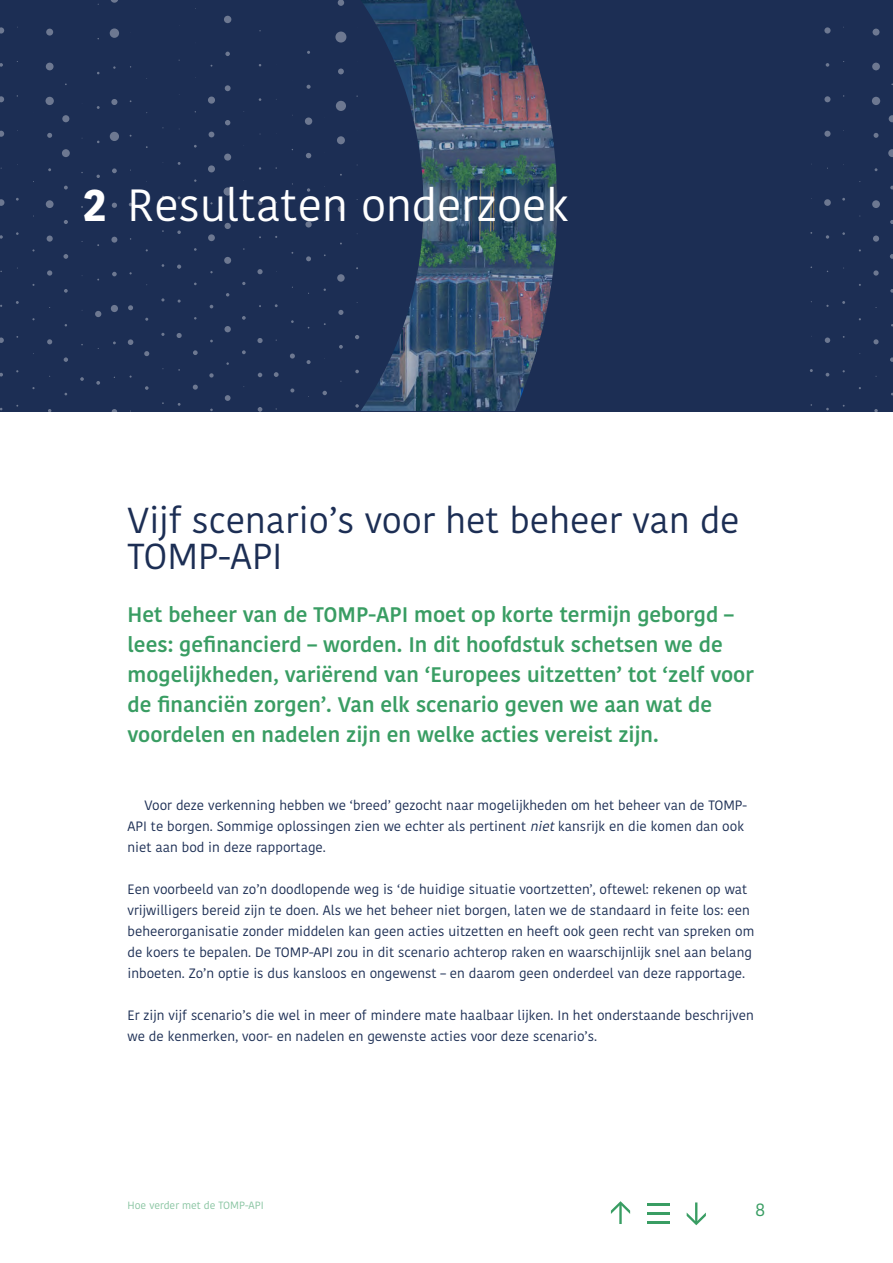
<style>
.page{position:relative;width:893px;height:1263px;background:#fff}
.page>*{position:absolute;margin:0;border:0;box-sizing:border-box;transform-origin:0 0}
.t1{font:45px "Kohinoor Bangla";color:#fff}
.t2{font:700 45px "Kohinoor Bangla";color:#fff}
.t3{font:36px/36px "Kohinoor Bangla";color:#1c2e54}
.t4{font:600 21px/30px "Kohinoor Bangla";color:#399d63}
.t5{font:18px "Kohinoor Bangla";color:#399d63}
.t6{font:13.5px/21px "Kohinoor Bangla";color:#1c2e54}
.t7{font:10.5px "Kohinoor Bangla";color:#88c4a1}
.s1{font-style:italic}
</style>
<div class="page">
<div style="left:0;top:0;width:893px;height:411px;background:#1c2e54"></div>
<img style="left:361px;top:0;width:196px;height:411px">
<svg style="left:825px;top:337px;width:5px;height:6px"></svg>
<svg style="left:826px;top:235px;width:3px;height:4px"></svg>
<div style="left:824px;top:199px;width:7px;height:7px;background:#6d7891;border-radius:50%"></div>
<svg style="left:824px;top:131px;width:6px;height:6px"></svg>
<svg style="left:824px;top:96px;width:6px;height:6px"></svg>
<svg style="left:826px;top:63px;width:3px;height:4px"></svg>
<svg style="left:824px;top:27px;width:7px;height:7px"></svg>
<svg style="left:874px;top:409px;width:4px;height:3px"></svg>
<svg style="left:873px;top:339px;width:6px;height:5px"></svg>
<svg style="left:873px;top:270px;width:6px;height:6px"></svg>
<div style="left:873px;top:235px;width:6px;height:7px;background:#6d7891;border-radius:50%"></div>
<div style="left:872px;top:200px;width:8px;height:8px;background:#6d7891;border-radius:50%"></div>
<svg style="left:874px;top:133px;width:4px;height:5px"></svg>
<div style="left:872px;top:97px;width:8px;height:8px;background:#6d7891;border-radius:50%"></div>
<div style="left:872px;top:63px;width:8px;height:7px;background:#6d7891;border-radius:50%"></div>
<div style="left:872px;top:29px;width:7px;height:7px;background:#6d7891;border-radius:50%"></div>
<svg style="left:890px;top:357px;width:3px;height:5px"></svg>
<svg style="left:890px;top:254px;width:3px;height:5px"></svg>
<svg style="left:890px;top:220px;width:3px;height:4px"></svg>
<svg style="left:888px;top:149px;width:5px;height:8px"></svg>
<svg style="left:889px;top:115px;width:4px;height:7px"></svg>
<svg style="left:0;top:337px;width:4px;height:6px"></svg>
<svg style="left:0;top:199px;width:4px;height:7px"></svg>
<svg style="left:0;top:131px;width:4px;height:6px"></svg>
<svg style="left:0;top:96px;width:4px;height:6px"></svg>
<svg style="left:0;top:27px;width:4px;height:7px"></svg>
<svg style="left:47px;top:339px;width:5px;height:5px"></svg>
<svg style="left:47px;top:270px;width:5px;height:6px"></svg>
<div style="left:47px;top:235px;width:6px;height:7px;background:#6d7891;border-radius:50%"></div>
<div style="left:46px;top:200px;width:8px;height:8px;background:#6d7891;border-radius:50%"></div>
<svg style="left:47px;top:133px;width:5px;height:5px"></svg>
<div style="left:46px;top:97px;width:8px;height:8px;background:#6d7891;border-radius:50%"></div>
<div style="left:46px;top:63px;width:8px;height:7px;background:#6d7891;border-radius:50%"></div>
<div style="left:46px;top:29px;width:7px;height:7px;background:#6d7891;border-radius:50%"></div>
<svg style="left:64px;top:357px;width:4px;height:5px"></svg>
<svg style="left:64px;top:289px;width:4px;height:4px"></svg>
<svg style="left:63px;top:254px;width:5px;height:5px"></svg>
<svg style="left:64px;top:220px;width:4px;height:4px"></svg>
<svg style="left:64px;top:186px;width:4px;height:3px"></svg>
<div style="left:62px;top:149px;width:8px;height:8px;background:#6d7891;border-radius:50%"></div>
<div style="left:62px;top:115px;width:7px;height:7px;background:#6d7891;border-radius:50%"></div>
<svg style="left:80px;top:377px;width:4px;height:4px"></svg>
<svg style="left:96px;top:381px;width:4px;height:4px"></svg>
<svg style="left:95px;top:311px;width:6px;height:6px"></svg>
<div style="left:111px;top:305px;width:7px;height:7px;background:#6d7891;border-radius:50%"></div>
<svg style="left:112px;top:272px;width:5px;height:4px"></svg>
<svg style="left:111px;top:237px;width:6px;height:6px"></svg>
<svg style="left:112px;top:203px;width:5px;height:5px"></svg>
<svg style="left:112px;top:168px;width:5px;height:5px"></svg>
<div style="left:110px;top:132px;width:9px;height:9px;background:#6d7891;border-radius:50%"></div>
<svg style="left:111px;top:99px;width:6px;height:6px"></svg>
<svg style="left:110px;top:28px;width:9px;height:10px"></svg>
<svg style="left:111px;top:0;width:7px;height:3px"></svg>
<svg style="left:128px;top:339px;width:5px;height:6px"></svg>
<svg style="left:128px;top:305px;width:5px;height:5px"></svg>
<svg style="left:145px;top:386px;width:4px;height:4px"></svg>
<svg style="left:144px;top:351px;width:5px;height:5px"></svg>
<svg style="left:177px;top:333px;width:5px;height:5px"></svg>
<svg style="left:177px;top:265px;width:4px;height:4px"></svg>
<svg style="left:177px;top:230px;width:4px;height:4px"></svg>
<svg style="left:193px;top:385px;width:5px;height:5px"></svg>
<svg style="left:193px;top:350px;width:5px;height:5px"></svg>
<svg style="left:209px;top:373px;width:5px;height:5px"></svg>
<div style="left:208px;top:234px;width:7px;height:7px;background:#6d7891;border-radius:50%"></div>
<div style="left:208px;top:165px;width:7px;height:7px;background:#6d7891;border-radius:50%"></div>
<svg style="left:209px;top:132px;width:5px;height:5px"></svg>
<div style="left:208px;top:97px;width:7px;height:7px;background:#6d7891;border-radius:50%"></div>
<svg style="left:225px;top:395px;width:6px;height:6px"></svg>
<div style="left:224px;top:326px;width:7px;height:6px;background:#6d7891;border-radius:50%"></div>
<div style="left:224px;top:257px;width:7px;height:7px;background:#6d7891;border-radius:50%"></div>
<svg style="left:225px;top:223px;width:6px;height:6px"></svg>
<div style="left:224px;top:187px;width:8px;height:9px;background:#6d7891;border-radius:50%"></div>
<div style="left:224px;top:154px;width:7px;height:7px;background:#6d7891;border-radius:50%"></div>
<svg style="left:225px;top:120px;width:5px;height:5px"></svg>
<svg style="left:225px;top:85px;width:6px;height:6px"></svg>
<svg style="left:225px;top:52px;width:5px;height:4px"></svg>
<div style="left:224px;top:16px;width:7px;height:7px;background:#6d7891;border-radius:50%"></div>
<svg style="left:242px;top:350px;width:4px;height:4px"></svg>
<svg style="left:242px;top:316px;width:4px;height:4px"></svg>
<svg style="left:258px;top:407px;width:4px;height:4px"></svg>
<svg style="left:258px;top:373px;width:4px;height:4px"></svg>
<svg style="left:257px;top:338px;width:6px;height:5px"></svg>
<svg style="left:257px;top:269px;width:6px;height:5px"></svg>
<svg style="left:258px;top:201px;width:4px;height:4px"></svg>
<svg style="left:274px;top:372px;width:5px;height:5px"></svg>
<svg style="left:290px;top:388px;width:4px;height:4px"></svg>
<svg style="left:290px;top:353px;width:5px;height:6px"></svg>
<svg style="left:307px;top:360px;width:4px;height:4px"></svg>
<svg style="left:306px;top:256px;width:5px;height:5px"></svg>
<svg style="left:305px;top:221px;width:7px;height:7px"></svg>
<svg style="left:307px;top:188px;width:3px;height:4px"></svg>
<svg style="left:306px;top:153px;width:5px;height:5px"></svg>
<div style="left:305px;top:117px;width:7px;height:8px;background:#6d7891;border-radius:50%"></div>
<svg style="left:307px;top:85px;width:4px;height:4px"></svg>
<svg style="left:322px;top:391px;width:5px;height:4px"></svg>
<svg style="left:339px;top:345px;width:4px;height:4px"></svg>
<svg style="left:338px;top:310px;width:5px;height:5px"></svg>
<svg style="left:337px;top:274px;width:8px;height:8px"></svg>
<svg style="left:338px;top:206px;width:6px;height:6px"></svg>
<div style="left:337px;top:136px;width:8px;height:8px;background:#6d7891;border-radius:50%"></div>
<svg style="left:336px;top:101px;width:10px;height:10px"></svg>
<svg style="left:338px;top:69px;width:6px;height:5px"></svg>
<div style="left:335px;top:32px;width:11px;height:11px;background:#6d7891;border-radius:50%"></div>
<svg style="left:338px;top:0;width:6px;height:6px"></svg>
<svg style="left:355px;top:404px;width:4px;height:4px"></svg>
<svg style="left:355px;top:370px;width:4px;height:3px"></svg>
<svg style="left:355px;top:335px;width:4px;height:4px"></svg>
<svg style="left:687px;top:1202px;width:19px;height:23px"></svg>
<svg style="left:611px;top:1201px;width:19px;height:23px"></svg>
<hr style="left:647px;top:1203px;width:23px;height:2px;background:#399d63">
<hr style="left:647px;top:1212px;width:23px;height:2px;background:#399d63">
<hr style="left:647px;top:1221px;width:23px;height:3px;background:#399d63">
<p class="t2" style="left:82px;top:166px;width:26px">2</p>
<p class="t1" style="left:128px;top:171px;width:443px">Resultaten onderzoek</p>
<p class="t3" style="left:128px;top:501px;width:614px">Vijf scenario’s voor het beheer van de<br>TOMP-API</p>
<p class="t4" style="left:128px;top:599px;width:628px">Het beheer van de TOMP-API moet op korte termijn geborgd – lees: gefinancierd – worden. In dit hoofdstuk schetsen we de mogelijkheden, variërend van ‘Europees uitzetten’ tot ‘zelf voor de financiën zorgen’. Van elk scenario geven we aan wat de voordelen en nadelen zijn en welke acties vereist zijn.</p>
<p class="t6" style="left:128px;top:795px;width:621px;text-indent:17px">Voor deze verkenning hebben we ‘breed’ gezocht naar mogelijkheden om het beheer van de TOMP-<br>API te borgen. Sommige oplossingen zien we echter als pertinent <span class="s1">niet</span>kansrijk en die komen dan ook niet aan bod in deze rapportage.</p>
<p class="t6" style="left:128px;top:879px;width:628px">Een voorbeeld van zo’n doodlopende weg is ‘de huidige situatie voortzetten’, oftewel: rekenen op wat vrijwilligers bereid zijn te doen. Als we het beheer niet borgen, laten we de standaard in feite los: een beheerorganisatie zonder middelen kan geen acties uitzetten en heeft ook geen recht van spreken om de koers te bepalen. De TOMP-API zou in dit scenario achterop raken en waarschijnlijk snel aan belang inboeten. Zo’n optie is dus kansloos en ongewenst – en daarom geen onderdeel van deze rapportage.</p>
<p class="t6" style="left:128px;top:1005px;width:628px">Er zijn vijf scenario’s die wel in meer of mindere mate haalbaar lijken. In het onderstaande beschrijven we de kenmerken, voor- en nadelen en gewenste acties voor deze scenario’s.</p>
<p class="t7" style="left:128px;top:1197px;width:138px">Hoe verder met de TOMP-API</p>
<h3 class="t5" style="left:755px;top:1196px;width:12px">8</h3>
</div>
